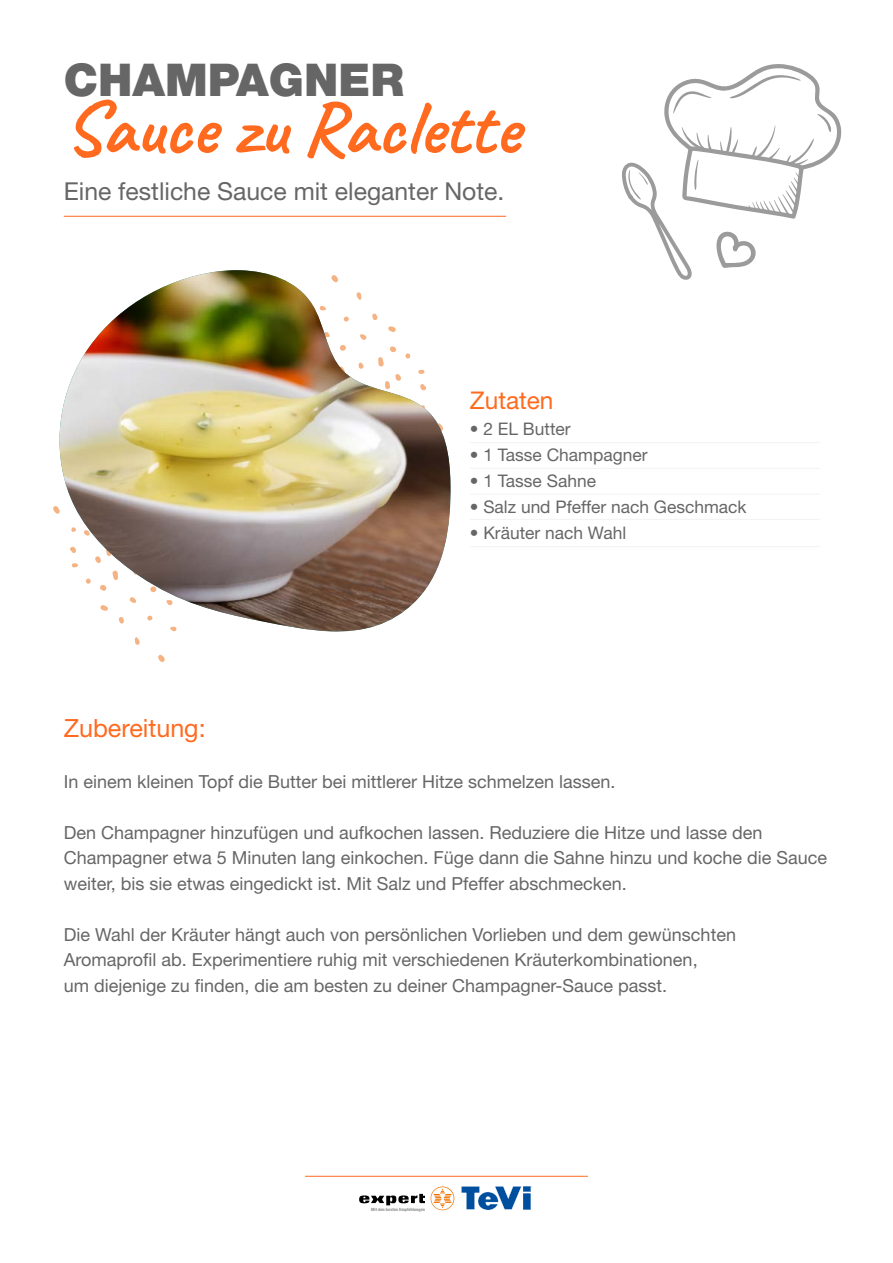
<style>
.page{position:relative;width:893px;height:1263px;background:#fff}
.page>*{position:absolute;margin:0;border:0;box-sizing:border-box;transform-origin:0 0}
.t1{font:700 76.05px "Caveat";color:#ff6a1f}
.t2{font:900 45.3px "Helvetica Neue LT Std";color:#666}
.t3{font:25.05px "Helvetica Neue LT Std";color:#ff6a1f}
.t4{font:24.75px "Helvetica Neue LT Std";color:#666}
.t5{font:24.45px "Helvetica Neue LT Std";color:#ff6a1f}
.t6{font:18px/25.5px "Helvetica Neue LT Std";color:#666}
.t7{font:17.4px "Helvetica Neue LT Std";color:#666}
.t8{font:900 condensed 4.35px "Helvetica Neue LT Std";color:#9a9c9c}
</style>
<div class="page">
<hr style="left:64px;top:216px;width:442px;height:1px;background:#ff6a1f">
<svg style="left:622px;top:64px;width:220px;height:216px"></svg>
<svg style="left:430px;top:1186px;width:25px;height:25px"></svg>
<svg style="left:359px;top:1194px;width:66px;height:11px"></svg>
<svg style="left:431px;top:1186px;width:23px;height:24px"></svg>
<svg style="left:461px;top:1186px;width:71px;height:24px"></svg>
<hr style="left:305px;top:1176px;width:283px;height:1px;background:#ff6a1f">
<hr style="left:470px;top:442px;width:350px;height:1px;background:#f3f3f3">
<hr style="left:470px;top:468px;width:350px;height:1px;background:#f3f3f3">
<hr style="left:470px;top:494px;width:350px;height:1px;background:#f3f3f3">
<hr style="left:470px;top:519px;width:350px;height:1px;background:#f3f3f3">
<hr style="left:470px;top:546px;width:350px;height:1px;background:#f3f3f3">
<svg style="left:158px;top:654px;width:7px;height:8px"></svg>
<svg style="left:135px;top:637px;width:5px;height:8px"></svg>
<img style="left:53px;top:270px;width:398px;height:362px">
<h2 class="t2" style="left:64px;top:53px;width:342px">CHAMPAGNER</h2>
<h1 class="t1" style="left:64px;top:79px;width:457px">Sauce zu Raclette</h1>
<h3 class="t4" style="left:64px;top:176px;width:442px">Eine festliche Sauce mit eleganter Note.</h3>
<h3 class="t5" style="left:470px;top:385px;width:85px">Zutaten</h3>
<p class="t7" style="left:470px;top:418px;width:102px">• 2 EL Butter</p>
<p class="t7" style="left:470px;top:444px;width:179px">• 1 Tasse Champagner</p>
<p class="t7" style="left:470px;top:470px;width:128px">• 1 Tasse Sahne</p>
<p class="t7" style="left:470px;top:496px;width:278px">• Salz und Pfeffer nach Geschmack</p>
<p class="t7" style="left:470px;top:522px;width:158px">• Kräuter nach Wahl</p>
<h3 class="t3" style="left:64px;top:713px;width:143px">Zubereitung:</h3>
<p class="t6" style="left:64px;top:768px;width:553px">In einem kleinen Topf die Butter bei mittlerer Hitze schmelzen lassen.</p>
<p class="t6" style="left:64px;top:819px;width:765px">Den Champagner hinzufügen und aufkochen lassen. Reduziere die Hitze und lasse den<br>Champagner etwa 5 Minuten lang einkochen. Füge dann die Sahne hinzu und koche die Sauce weiter, bis sie etwas eingedickt ist. Mit Salz und Pfeffer abschmecken.</p>
<p class="t6" style="left:64px;top:921px;width:674px">Die Wahl der Kräuter hängt auch von persönlichen Vorlieben und dem gewünschten<br>Aromaprofil ab. Experimentiere ruhig mit verschiedenen Kräuterkombinationen,<br>um diejenige zu finden, die am besten zu deiner Champagner-Sauce passt.</p>
<p class="t8" style="left:371px;top:1206px;width:55px">Mit den besten Empfehlungen</p>
</div>
